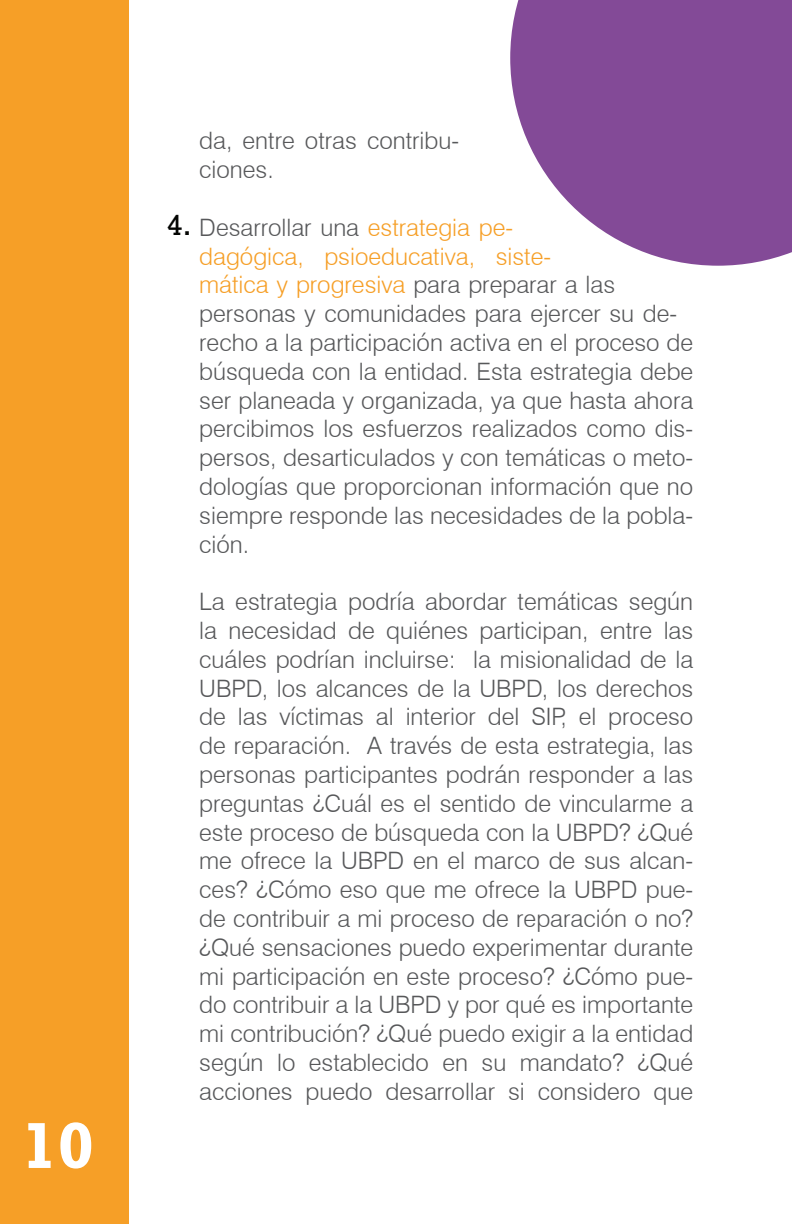
<style>
.page{position:relative;width:792px;height:1224px;background:#fff}
.page>*{position:absolute;margin:0;border:0;box-sizing:border-box;transform-origin:0 0}
.t1{font:700 66px "Rockwell";color:#fff}
.t2{font:30px "Rockwell";color:#040503}
.X_Tabulado{font:300 24px/28.8px "Swiss 721 BT";color:#57585a}
.s1{color:#f69f27}
</style>
<div class="page">
<div style="left:0;top:0;width:129px;height:1224px;background:#f69f27"></div>
<svg style="left:510px;top:0;width:282px;height:266px;background:#9463a5"></svg>
<p class="t1" style="left:21px;top:1106px;width:74px">10</p>
<p class="X_Tabulado" style="left:199px;top:126px;width:261px">da, entre otras contribu&shy;ciones.</p>
<p class="t2" style="left:167px;top:208px;width:27px">4.</p>
<p class="X_Tabulado" style="left:199px;top:213px;width:496px">Desarrollar una <span class="s1">estrategia pe-<br>dagógica, psioeducativa, siste-<br>mática y progresiva</span> para preparar a las personas y comunidades para ejercer su de&shy;recho a la participación activa en el proceso de búsqueda con la entidad. Esta estrategia debe ser planeada y organizada, ya que hasta ahora percibimos los esfuerzos realizados como dis&shy;persos, desarticulados y con temáticas o meto&shy;dologías que proporcionan información que no siempre responde las necesidades de la pobla&shy;ción.</p>
<p class="X_Tabulado" style="left:199px;top:587px;width:496px;text-align:justify">La estrategia podría abordar temáticas según la necesidad de quiénes participan, entre las cuáles podrían incluirse: la misionalidad de la UBPD, los alcances de la UBPD, los derechos de las víctimas al interior del SIP, el proceso de reparación. A través de esta estrategia, las personas participantes podrán responder a las preguntas ¿Cuál es el sentido de vincularme a este proceso de búsqueda con la UBPD? ¿Qué me ofrece la UBPD en el marco de sus alcan&shy;ces? ¿Cómo eso que me ofrece la UBPD pue&shy;de contribuir a mi proceso de reparación o no? ¿Qué sensaciones puedo experimentar durante mi participación en este proceso? ¿Cómo pue&shy;do contribuir a la UBPD y por qué es importante mi contribución? ¿Qué puedo exigir a la entidad según lo establecido en su mandato? ¿Qué acciones puedo desarrollar si considero que</p>
</div>
